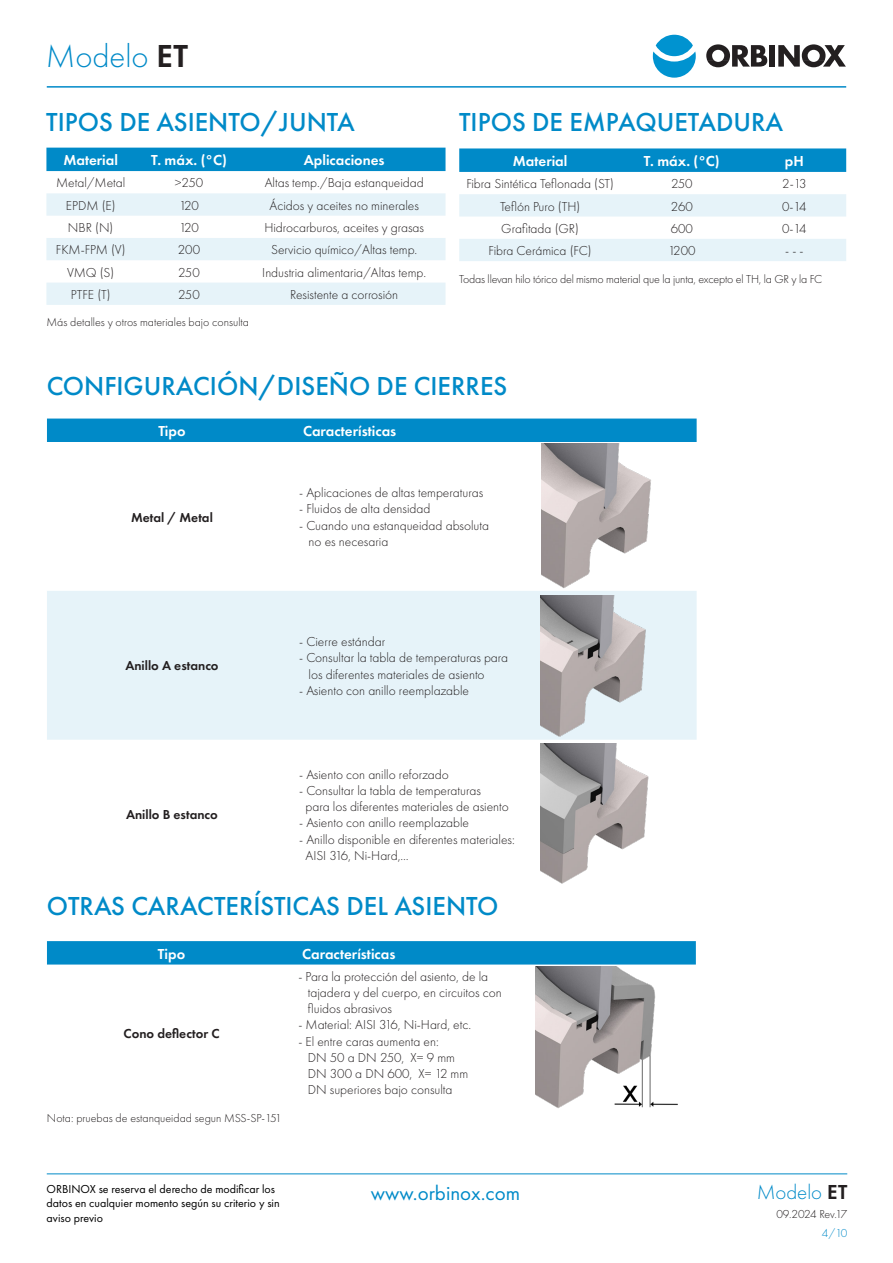
<style>
.page{position:relative;width:893px;height:1263px;background:#fff}
.page>*{position:absolute;margin:0;border:0;box-sizing:border-box;transform-origin:0 0}
.Modelo{font:300 33px "Futura PT";color:#008ac8}
.títulos_n1{font:500 27px "Futura PT";color:#008ac8}
.t1{font:21px "Futura PT";color:#008ac8}
.Modelo_folio{font:300 21px "Futura PT";color:#008ac8}
.t_encabezado{font:600 15px "Futura PT";color:#fff}
.t_cuerpo{font:300 13.5px/16.2px "Futura PT";color:#231f20}
.t_cuerpo-2{font:600 13.5px "Futura PT";color:#231f20}
.pie{font:300 12px "Futura PT";color:#231f20}
.base{font:12px/14.4px "Futura PT";color:#000}
.base-2{font:300 12px "Futura PT";letter-spacing:-.04em;color:#231f20}
.base-3{font:300 12px "Futura PT";color:#008ac8}
.s1{font-weight:600;color:#231f20}
</style>
<div class="page">
<hr style="left:47px;top:1173px;width:800px;height:1px;background:#008ac8">
<hr style="left:47px;top:86px;width:799px;height:2px;background:#008ac8">
<div style="left:656px;top:35px;width:37px;height:21px;background:#0093d0;border-radius:50%"></div>
<svg style="left:653px;top:51px;width:43px;height:27px"></svg>
<svg style="left:706px;top:44px;width:61px;height:23px"></svg>
<div style="left:770px;top:45px;width:5px;height:22px;background:#231f20"></div>
<svg style="left:778px;top:44px;width:68px;height:23px"></svg>
<div style="left:46px;top:148px;width:400px;height:23px;background:#008ac8"></div>
<svg style="left:46px;top:193px;width:400px;height:112px"></svg>
<svg style="left:459px;top:148px;width:387px;height:24px;background:#068cc9"></svg>
<svg style="left:459px;top:194px;width:387px;height:67px"></svg>
<div style="left:47px;top:418px;width:650px;height:24px;background:#008ac8"></div>
<div style="left:47px;top:591px;width:650px;height:149px;background:#e6f3f9"></div>
<img style="left:542px;top:443px;width:109px;height:145px">
<img style="left:540px;top:744px;width:109px;height:140px">
<img style="left:540px;top:595px;width:145px;height:145px">
<div style="left:47px;top:941px;width:649px;height:23px;background:#008ac8"></div>
<img style="left:535px;top:966px;width:143px;height:142px">
<p class="Modelo" style="left:46px;top:37px;width:144px">Modelo <span class="s1">ET</span></p>
<p class="títulos_n1" style="left:46px;top:106px;width:310px">TIPOS DE ASIENTO/JUNTA</p>
<p class="t_encabezado" style="left:63px;top:151px;width:56px">Material</p>
<p class="t_encabezado" style="left:151px;top:151px;width:77px">T. máx. (°C)</p>
<p class="t_encabezado" style="left:304px;top:151px;width:82px">Aplicaciones</p>
<p class="t_cuerpo" style="left:56px;top:175px;width:71px">Metal/Metal</p>
<p class="t_cuerpo" style="left:175px;top:175px;width:30px">&gt;250</p>
<p class="t_cuerpo" style="left:265px;top:175px;width:161px">Altas temp./Baja estanqueidad</p>
<p class="t_cuerpo" style="left:66px;top:197px;width:51px">EPDM (E)</p>
<p class="t_cuerpo" style="left:179px;top:197px;width:21px">120</p>
<p class="t_cuerpo" style="left:270px;top:197px;width:151px">Ácidos y aceites no minerales</p>
<p class="t_cuerpo" style="left:68px;top:219px;width:47px">NBR (N)</p>
<p class="t_cuerpo" style="left:179px;top:219px;width:21px">120</p>
<p class="t_cuerpo" style="left:264px;top:219px;width:161px">Hidrocarburos, aceites y grasas</p>
<p class="t_cuerpo" style="left:56px;top:242px;width:71px">FKM-FPM (V)</p>
<p class="t_cuerpo" style="left:178px;top:242px;width:24px">200</p>
<p class="t_cuerpo" style="left:271px;top:242px;width:148px">Servicio químico/Altas temp.</p>
<p class="t_cuerpo" style="left:67px;top:264px;width:49px">VMQ (S)</p>
<p class="t_cuerpo" style="left:178px;top:264px;width:23px">250</p>
<p class="t_cuerpo" style="left:262px;top:264px;width:165px">Industria alimentaria/Altas temp.</p>
<p class="t_cuerpo" style="left:71px;top:286px;width:41px">PTFE (T)</p>
<p class="t_cuerpo" style="left:178px;top:286px;width:23px">250</p>
<p class="t_cuerpo" style="left:290px;top:286px;width:109px">Resistente a corrosión</p>
<p class="pie" style="left:46px;top:316px;width:204px">Más detalles y otros materiales bajo consulta</p>
<p class="títulos_n1" style="left:459px;top:106px;width:326px">TIPOS DE EMPAQUETADURA</p>
<p class="t_encabezado" style="left:513px;top:152px;width:56px">Material</p>
<p class="t_encabezado" style="left:644px;top:152px;width:77px">T. máx. (°C)</p>
<p class="t_encabezado" style="left:785px;top:152px;width:20px">pH</p>
<p class="t_cuerpo" style="left:466px;top:176px;width:149px">Fibra Sintética Teflonada (ST)</p>
<p class="t_cuerpo" style="left:671px;top:176px;width:23px">250</p>
<p class="t_cuerpo" style="left:782px;top:176px;width:26px">2-13</p>
<p class="t_cuerpo" style="left:500px;top:198px;width:82px">Teflón Puro (TH)</p>
<p class="t_cuerpo" style="left:671px;top:198px;width:24px">260</p>
<p class="t_cuerpo" style="left:782px;top:198px;width:26px">0-14</p>
<p class="t_cuerpo" style="left:501px;top:220px;width:79px">Grafitada (GR)</p>
<p class="t_cuerpo" style="left:671px;top:220px;width:24px">600</p>
<p class="t_cuerpo" style="left:782px;top:220px;width:26px">0-14</p>
<p class="t_cuerpo" style="left:489px;top:243px;width:105px">Fibra Cerámica (FC)</p>
<p class="t_cuerpo" style="left:668px;top:243px;width:29px">1200</p>
<p class="t_cuerpo" style="left:785px;top:243px;width:20px">- - -</p>
<p class="pie" style="left:459px;top:272px;width:365px">Todas llevan hilo tórico del mismo material que la junta, excepto el TH, la GR y la FC</p>
<p class="títulos_n1" style="left:47px;top:370px;width:462px">CONFIGURACIÓN/DISEÑO DE CIERRES</p>
<p class="t_encabezado" style="left:158px;top:422px;width:29px">Tipo</p>
<p class="t_encabezado" style="left:303px;top:422px;width:95px">Características</p>
<p class="t_cuerpo-2" style="left:131px;top:509px;width:83px">Metal / Metal</p>
<p class="t_cuerpo-2" style="left:125px;top:657px;width:95px">Anillo A estanco</p>
<p class="t_cuerpo-2" style="left:126px;top:806px;width:93px">Anillo B estanco</p>
<p class="t_cuerpo" style="left:299px;top:485px;width:186px">- Aplicaciones de altas temperaturas</p>
<p class="t_cuerpo" style="left:299px;top:501px;width:133px">- Fluidos de alta densidad</p>
<p class="t_cuerpo" style="left:299px;top:517px;width:191px">- Cuando una estanqueidad absoluta</p>
<p class="t_cuerpo" style="left:309px;top:533px;width:81px">no es necesaria</p>
<p class="t_cuerpo" style="left:299px;top:634px;width:88px">- Cierre estándar</p>
<p class="t_cuerpo" style="left:299px;top:650px;width:211px">- Consultar la tabla de temperaturas para</p>
<p class="t_cuerpo" style="left:309px;top:666px;width:178px">los diferentes materiales de asiento</p>
<p class="t_cuerpo" style="left:299px;top:682px;width:172px">- Asiento con anillo reemplazable</p>
<p class="t_cuerpo" style="left:299px;top:766px;width:151px">- Asiento con anillo reforzado</p>
<p class="t_cuerpo" style="left:299px;top:782px;width:183px">- Consultar la tabla de temperaturas</p>
<p class="t_cuerpo" style="left:305px;top:799px;width:205px">para los diferentes materiales de asiento</p>
<p class="t_cuerpo" style="left:299px;top:815px;width:172px">- Asiento con anillo reemplazable</p>
<p class="t_cuerpo" style="left:299px;top:831px;width:217px">- Anillo disponible en diferentes materiales:</p>
<p class="t_cuerpo" style="left:305px;top:847px;width:105px">AISI 316, Ni-Hard,…</p>
<p class="títulos_n1" style="left:47px;top:890px;width:453px">OTRAS CARACTERÍSTICAS DEL ASIENTO</p>
<p class="t_encabezado" style="left:158px;top:944px;width:29px">Tipo</p>
<p class="t_encabezado" style="left:302px;top:944px;width:95px">Características</p>
<p class="t_cuerpo-2" style="left:124px;top:1024px;width:98px">Cono deflector C</p>
<p class="pie" style="left:47px;top:1111px;width:236px">Nota: pruebas de estanqueidad segun MSS-SP-151</p>
<p class="t_cuerpo" style="left:298px;top:968px;width:191px">- Para la protección del asiento, de la</p>
<p class="t_cuerpo" style="left:308px;top:984px;width:196px">tajadera y del cuerpo, en circuitos con</p>
<p class="t_cuerpo" style="left:308px;top:1001px;width:86px">fluidos abrasivos</p>
<p class="t_cuerpo" style="left:298px;top:1017px;width:174px">- Material: AISI 316, Ni-Hard, etc.</p>
<p class="t_cuerpo" style="left:308px;top:1033px;width:162px;text-indent:-9px">- El entre caras aumenta en:<br>DN 50 a DN 250, X= 9 mm<br>DN 300 a DN 600, X= 12 mm<br>DN superiores bajo consulta</p>
<p class="base" style="left:47px;top:1182px;width:230px">ORBINOX se reserva el derecho de modificar los</p>
<h3 class="t1" style="left:371px;top:1180px;width:151px">www.orbinox.com</h3>
<p class="base" style="left:47px;top:1196px;width:235px">datos en cualquier momento según su criterio y sin aviso previo</p>
<p class="Modelo_folio" style="left:757px;top:1180px;width:92px">Modelo <span class="s1">ET</span></p>
<p class="base-2" style="left:776px;top:1207px;width:72px">09.2024 Rev.17</p>
<p class="base-3" style="left:822px;top:1226px;width:27px">4/10</p>
</div>
